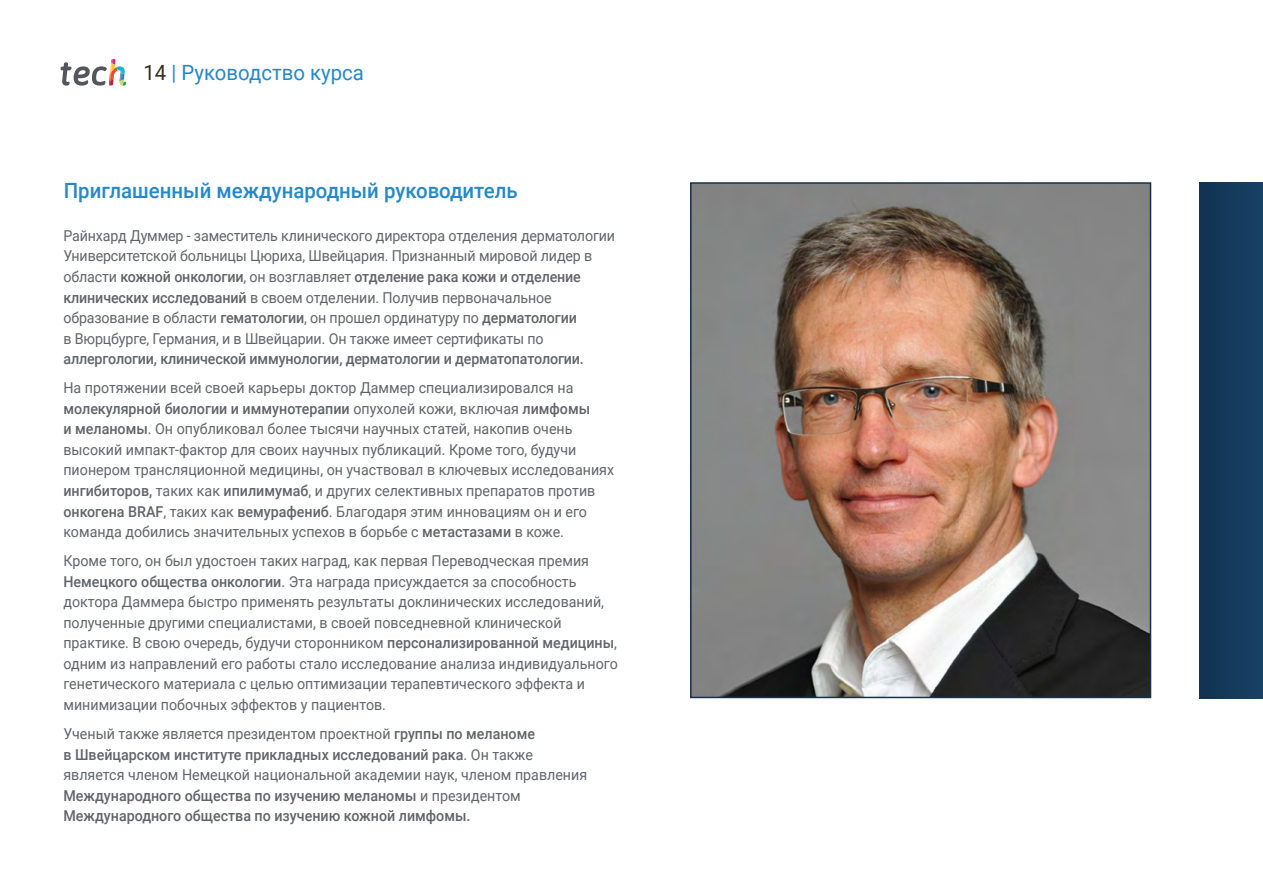
<style>
.page{position:relative;width:1263px;height:893px;background:#fff}
.page>*{position:absolute;margin:0;border:0;box-sizing:border-box;transform-origin:0 0}
.t1{font:500 21px "Roboto";color:#2488c9}
.t2{font:21px "Roboto";color:#2488c9}
.t3{font:15px/20.5px "Roboto";color:#61646a;scale:.95 1}
.t4{font:500 15px/20.5px "Roboto";color:#61646a;scale:.95 1}
.s1{color:#312e20}
.s2{font-weight:500}
.s3{font-weight:400}
</style>
<div class="page">
<img style="left:693px;top:185px;width:455px;height:510px">
<div style="left:690px;top:182px;width:461px;height:516px;border:2px solid #17304f"></div>
<svg style="left:61px;top:59px;width:65px;height:27px"></svg>
<div style="left:1199px;top:182px;width:64px;height:516px;background:#14395b"></div>
<h1 class="t2" style="left:144px;top:57px;width:222px"><span class="s1">14</span> | Руководство курса</h1>
<h1 class="t1" style="left:64px;top:176px;width:455px">Приглашенный международный руководитель</h1>
<p class="t3" style="left:63px;top:225px;width:582px">Райнхард Думмер - заместитель клинического директора отделения дерматологии Университетской больницы Цюриха, Швейцария. Признанный мировой лидер в области <span class="s2">кожной онкологии</span>, он возглавляет <span class="s2">отделение рака кожи и отделение клинических исследований</span> в своем отделении. Получив первоначальное образование в области <span class="s2">гематологии</span>, он прошел ординатуру по <span class="s2">дерматологии<br></span>в Вюрцбурге, Германия, и в Швейцарии. Он также имеет сертификаты по</p>
<p class="t4" style="left:63px;top:348px;width:549px">аллергологии, клинической иммунологии, дерматологии и дерматопатологии.</p>
<p class="t3" style="left:63px;top:377px;width:581px">На протяжении всей своей карьеры доктор Даммер специализировался на <span class="s2">молекулярной биологии и иммунотерапии</span> опухолей кожи, включая <span class="s2">лимфомы<br>и меланомы</span>. Он опубликовал более тысячи научных статей, накопив очень высокий импакт-фактор для своих научных публикаций. Кроме того, будучи пионером трансляционной медицины, он участвовал в ключевых исследованиях <span class="s2">ингибиторов,</span> таких как <span class="s2">ипилимумаб</span>, и других селективных препаратов против <span class="s2">онкогена BRAF</span>, таких как <span class="s2">вемурафениб</span>. Благодаря этим инновациям он и его команда добились значительных успехов в борьбе с <span class="s2">метастазами</span> в коже.</p>
<p class="t3" style="left:63px;top:550px;width:585px">Кроме того, он был удостоен таких наград, как первая Переводческая премия <span class="s2">Немецкого общества онкологии</span>. Эта награда присуждается за способность доктора Даммера быстро применять результаты доклинических исследований, полученные другими специалистами, в своей повседневной клинической практике. В свою очередь, будучи сторонником <span class="s2">персонализированной медицины</span>, одним из направлений его работы стало исследование анализа индивидуального генетического материала с целью оптимизации терапевтического эффекта и минимизации побочных эффектов у пациентов.</p>
<p class="t4" style="left:63px;top:723px;width:553px"><span class="s3">Ученый также является президентом проектной</span> группы по меланоме<br>в Швейцарском институте прикладных исследований рака<span class="s3">. Он также является членом Немецкой национальной академии наук, членом правления </span>Международного общества по изучению меланомы <span class="s3">и президентом </span>Международного общества по изучению кожной лимфомы.</p>
</div>
